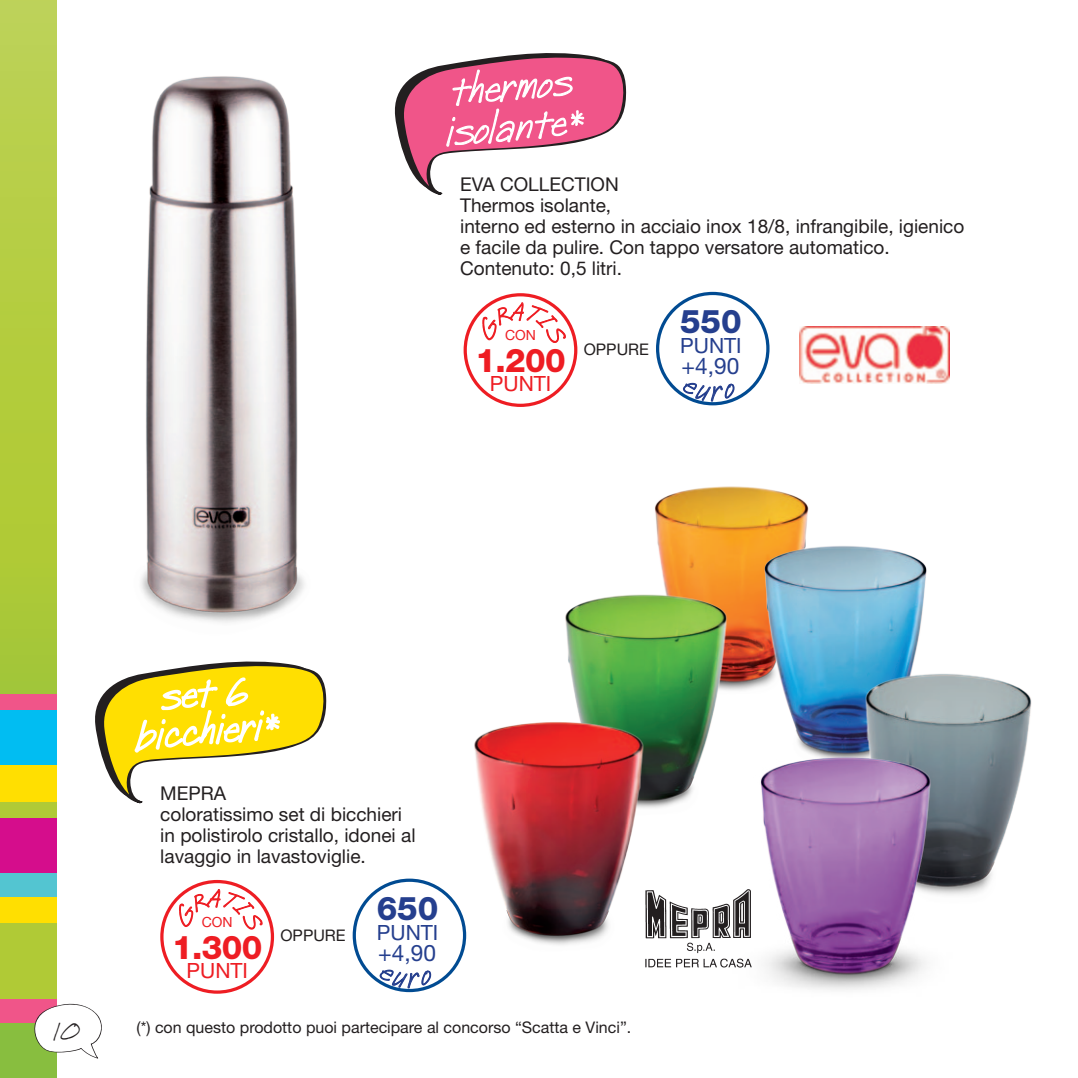
<style>
.page{position:relative;width:1078px;height:1078px;background:#fff}
.page>*{position:absolute;margin:0;border:0;box-sizing:border-box;transform-origin:0 0}
.t1{font:52px/40px "Post Note";color:#fff}
.t2{font:36px "Post Note";color:#231f20}
.t3{font:800 32.6px "Helvetica Neue LT Std";letter-spacing:-.02em;color:#ee1d23}
.t4{font:800 32.6px "Helvetica Neue LT Std";color:#253f8e}
.t5{font:22.6px "Helvetica Neue LT Std";color:#253f8e}
.t6{font:21px "Helvetica Neue LT Std";color:#ee1d23}
.t7{font:21px "Helvetica Neue LT Std";color:#253f8e}
.t8{font:19px/21px "Helvetica Neue LT Std";color:#231f20}
.t9{font:16px "Helvetica Neue LT Std";color:#231f20}
.t10{font:14px "Helvetica Neue LT Std";color:#ee1d23}
</style>
<div class="page">
<svg style="left:0;top:0;width:57px;height:1077px;background:#b0cb41"></svg>
<div style="left:0;top:997px;width:57px;height:25px;background:#f05589"></div>
<div style="left:0;top:921px;width:57px;height:76px;background:#b0ca36"></div>
<div style="left:0;top:896px;width:57px;height:26px;background:#ffdf01"></div>
<div style="left:0;top:872px;width:57px;height:25px;background:#53c5d1"></div>
<div style="left:0;top:817px;width:57px;height:55px;background:#d50d8c"></div>
<div style="left:0;top:801px;width:57px;height:16px;background:#b0ca36"></div>
<div style="left:0;top:764px;width:57px;height:37px;background:#ffdf01"></div>
<div style="left:0;top:709px;width:57px;height:55px;background:#01bdf2"></div>
<div style="left:0;top:694px;width:57px;height:15px;background:#f05589"></div>
<svg style="left:394px;top:53px;width:233px;height:142px"></svg>
<svg style="left:95px;top:661px;width:232px;height:142px"></svg>
<img style="left:674px;top:903px;width:58px;height:65px">
<img style="left:654px;top:486px;width:155px;height:75px">
<img style="left:565px;top:561px;width:149px;height:243px">
<img style="left:459px;top:672px;width:215px;height:296px">
<img style="left:714px;top:536px;width:213px;height:202px">
<img style="left:834px;top:642px;width:198px;height:252px">
<img style="left:732px;top:738px;width:239px;height:252px">
<img style="left:799px;top:326px;width:150px;height:57px">
<img style="left:141px;top:76px;width:164px;height:547px">
<svg style="left:30px;top:1003px;width:72px;height:55px"></svg>
<div style="left:463px;top:293px;width:114px;height:114px;border:3px solid #ee1d23;border-radius:50%"></div>
<div style="left:655px;top:292px;width:114px;height:113px;border:3px solid #014b92;border-radius:50%"></div>
<div style="left:160px;top:879px;width:114px;height:114px;border:3px solid #ee1d23;border-radius:50%"></div>
<div style="left:352px;top:878px;width:114px;height:113px;border:3px solid #014b92;border-radius:50%"></div>
<svg style="left:475px;top:302px;width:91px;height:41px"></svg>
<svg style="left:682px;top:382px;width:54px;height:24px"></svg>
<svg style="left:171px;top:888px;width:92px;height:42px"></svg>
<svg style="left:379px;top:969px;width:54px;height:24px"></svg>
<h1 class="t1" style="left:438px;top:74px;width:142px;rotate:-5deg">thermos isolante*</h1>
<p class="t8" style="left:460px;top:174px;width:505px">EVA COLLECTION<br>Thermos isolante,<br>interno ed esterno in acciaio inox 18/8, infrangibile, igienico e facile da pulire. Con tappo versatore automatico.<br>Contenuto: 0,5 litri.</p>
<p class="t10" style="left:505px;top:327px;width:32px">CON</p>
<h3 class="t3" style="left:475px;top:341px;width:92px">1.200</h3>
<p class="t6" style="left:490px;top:371px;width:63px">PUNTI</p>
<p class="t9" style="left:583px;top:339px;width:67px">OPPURE</p>
<h3 class="t4" style="left:679px;top:302px;width:63px">550</h3>
<p class="t7" style="left:680px;top:333px;width:63px">PUNTI</p>
<p class="t5" style="left:681px;top:352px;width:59px">+4,90</p>
<h2 class="t2" style="left:51px;top:1013px;width:29px">10</h2>
<p class="t8" style="left:160px;top:782px;width:257px">MEPRA<br>coloratissimo set di bicchieri in polistirolo cristallo, idonei al lavaggio in lavastoviglie.</p>
<p class="t10" style="left:202px;top:913px;width:32px">CON</p>
<h3 class="t3" style="left:172px;top:927px;width:92px">1.300</h3>
<p class="t6" style="left:186px;top:957px;width:63px">PUNTI</p>
<p class="t9" style="left:280px;top:925px;width:67px">OPPURE</p>
<h3 class="t4" style="left:376px;top:888px;width:63px">650</h3>
<p class="t7" style="left:377px;top:919px;width:63px">PUNTI</p>
<p class="t5" style="left:378px;top:938px;width:59px">+4,90</p>
<p class="t9" style="left:137px;top:1017px;width:496px">(*) con questo prodotto puoi partecipare al concorso “Scatta e Vinci”.</p>
</div>
